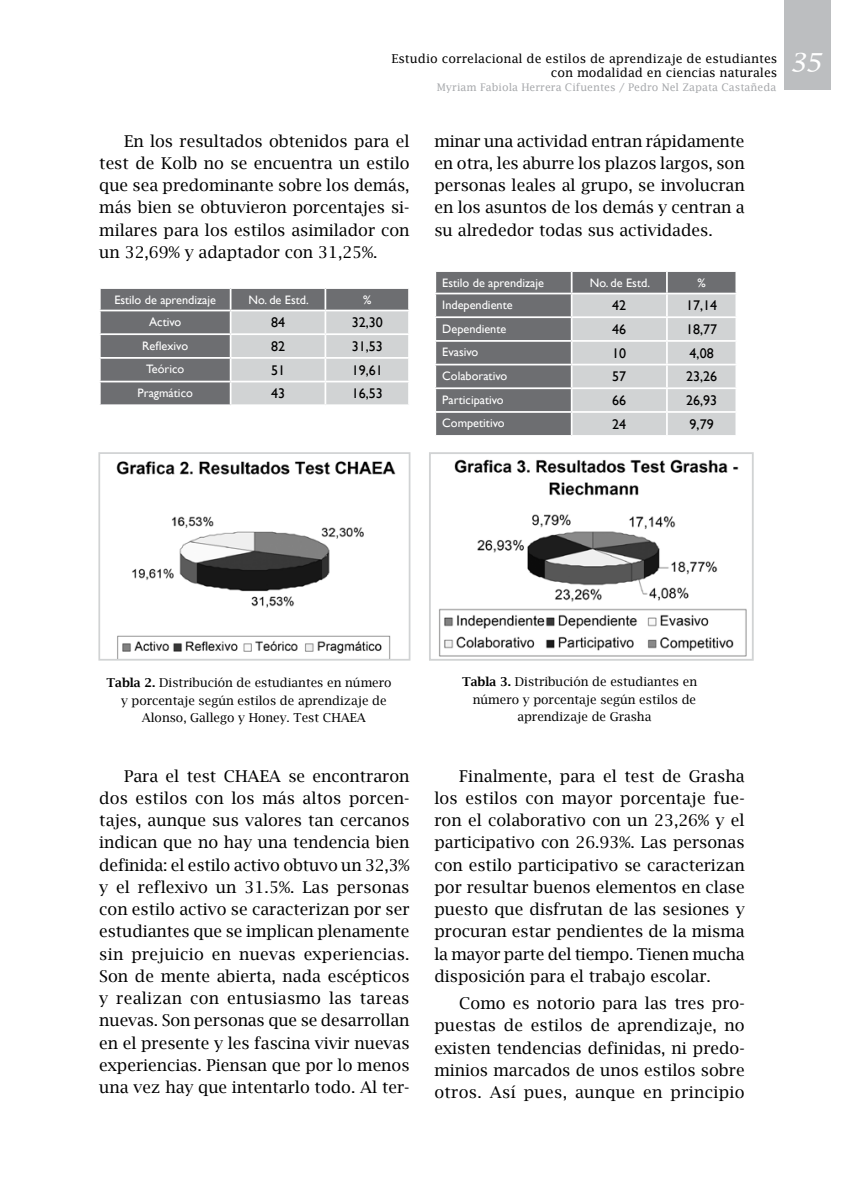
<style>
.page{position:relative;width:844px;height:1191px;background:#fff}
.page>*{position:absolute;margin:0;border:0;box-sizing:border-box;transform-origin:0 0}
.t1{font:italic 28px "Lucida Calligraphy";color:#fff}
.t2{font:16.28px/22.2px "Lucida Bright";color:#000;text-align:justify}
.t3{font:14px "Gill Sans";color:#000}
.t4{font:12.25px "Lucida Bright";color:#000}
.t5{font:12.25px "Gill Sans";color:#fff}
.t6{font:12.25px "Lucida Fax";color:#000}
.t7{font:10.5px "Lucida Fax";color:#a7a9ac}
.s1{font-weight:600}
</style>
<div class="page">
<div style="left:784px;top:0;width:46px;height:90px;background:#bcbec0"></div>
<svg style="left:100px;top:288px;width:309px;height:116px;background:#a3a4a6"></svg>
<hr style="left:325px;top:381px;width:85px;height:1px;background:#fff">
<hr style="left:324px;top:382px;width:2px;height:22px;background:#fff">
<hr style="left:408px;top:382px;width:2px;height:22px;background:#fff">
<div style="left:436px;top:272px;width:134px;height:163px;background:#6d6e71"></div>
<hr style="left:434px;top:293px;width:137px;height:1px;background:#fff">
<hr style="left:434px;top:316px;width:137px;height:2px;background:#fff">
<hr style="left:434px;top:340px;width:137px;height:2px;background:#fff">
<hr style="left:434px;top:364px;width:137px;height:1px;background:#fff">
<hr style="left:434px;top:387px;width:137px;height:2px;background:#fff">
<hr style="left:434px;top:411px;width:137px;height:2px;background:#fff">
<svg style="left:571px;top:272px;width:165px;height:163px;background:#c8cacb"></svg>
<hr style="left:735px;top:413px;width:2px;height:22px;background:#fff">
<img style="left:116px;top:461px;width:280px;height:196px">
<div style="left:98px;top:452px;width:312px;height:208px;border:2px solid #d1d3d4"></div>
<img style="left:439px;top:459px;width:308px;height:198px">
<div style="left:429px;top:452px;width:324px;height:208px;border:2px solid #d1d3d4"></div>
<p class="t6" style="left:391px;top:51px;width:387px">Estudio correlacional de estilos de aprendizaje de estudiantes</p>
<h1 class="t1" style="left:791px;top:42px;width:32px">35</h1>
<p class="t6" style="left:550px;top:65px;width:228px">con modalidad en ciencias naturales</p>
<p class="t7" style="left:436px;top:81px;width:341px">Myriam Fabiola Herrera Cifuentes / Pedro Nel Zapata Castañeda</p>
<p class="t2" style="left:99px;top:130px;width:312px;text-indent:25px">En los resultados obtenidos para el test de Kolb no se encuentra un estilo que sea predominante sobre los demás, más bien se obtuvieron porcentajes si&shy;milares para los estilos asimilador con un 32,69% y adaptador con 31,25%.</p>
<p class="t5" style="left:114px;top:292px;width:103px">Estilo de aprendizaje</p>
<p class="t5" style="left:248px;top:292px;width:62px">No. de Estd.</p>
<p class="t5" style="left:363px;top:292px;width:10px">%</p>
<p class="t5" style="left:149px;top:315px;width:34px">Activo</p>
<p class="t3" style="left:271px;top:314px;width:15px">84</p>
<p class="t3" style="left:351px;top:314px;width:33px">32,30</p>
<p class="t5" style="left:142px;top:338px;width:47px">Reflexivo</p>
<p class="t3" style="left:271px;top:338px;width:15px">82</p>
<p class="t3" style="left:351px;top:338px;width:33px">31,53</p>
<p class="t5" style="left:146px;top:362px;width:39px">Teórico</p>
<p class="t3" style="left:271px;top:361px;width:15px">51</p>
<p class="t3" style="left:351px;top:361px;width:33px">19,61</p>
<p class="t5" style="left:138px;top:386px;width:57px">Pragmático</p>
<p class="t3" style="left:271px;top:385px;width:15px">43</p>
<p class="t3" style="left:351px;top:385px;width:33px">16,53</p>
<p class="t2" style="left:434px;top:130px;width:312px">minar una actividad entran rápidamente en otra, les aburre los plazos largos, son personas leales al grupo, se involucran en los asuntos de los demás y centran a su alrededor todas sus actividades.</p>
<p class="t5" style="left:442px;top:275px;width:103px">Estilo de aprendizaje</p>
<p class="t5" style="left:589px;top:275px;width:62px">No. de Estd.</p>
<p class="t5" style="left:697px;top:275px;width:10px">%</p>
<p class="t5" style="left:442px;top:298px;width:72px">Independiente</p>
<p class="t3" style="left:612px;top:297px;width:15px">42</p>
<p class="t3" style="left:686px;top:297px;width:33px">17,14</p>
<p class="t5" style="left:442px;top:321px;width:66px">Dependiente</p>
<p class="t3" style="left:612px;top:321px;width:15px">46</p>
<p class="t3" style="left:686px;top:321px;width:33px">18,77</p>
<p class="t5" style="left:442px;top:345px;width:38px">Evasivo</p>
<p class="t3" style="left:612px;top:344px;width:15px">10</p>
<p class="t3" style="left:689px;top:344px;width:26px">4,08</p>
<p class="t5" style="left:442px;top:369px;width:66px">Colaborativo</p>
<p class="t3" style="left:612px;top:368px;width:15px">57</p>
<p class="t3" style="left:686px;top:368px;width:33px">23,26</p>
<p class="t5" style="left:442px;top:392px;width:63px">Participativo</p>
<p class="t3" style="left:612px;top:392px;width:15px">66</p>
<p class="t3" style="left:686px;top:392px;width:33px">26,93</p>
<p class="t5" style="left:442px;top:416px;width:64px">Competitivo</p>
<p class="t3" style="left:612px;top:416px;width:15px">24</p>
<p class="t3" style="left:689px;top:416px;width:26px">9,79</p>
<p class="t4" style="left:106px;top:676px;width:286px"><span class="s1">Tabla 2.</span> Distribución de estudiantes en número</p>
<p class="t4" style="left:121px;top:693px;width:267px">y porcentaje según estilos de aprendizaje de</p>
<p class="t4" style="left:142px;top:711px;width:226px">Alonso, Gallego y Honey. Test CHAEA</p>
<p class="t4" style="left:462px;top:675px;width:236px"><span class="s1">Tabla 3.</span> Distribución de estudiantes en</p>
<p class="t4" style="left:472px;top:692px;width:225px">número y porcentaje según estilos de</p>
<p class="t4" style="left:517px;top:710px;width:135px">aprendizaje de Grasha</p>
<p class="t2" style="left:99px;top:764px;width:312px;text-indent:25px">Para el test CHAEA se encontraron dos estilos con los más altos porcen&shy;tajes, aunque sus valores tan cercanos indican que no hay una tendencia bien definida: el estilo activo obtuvo un 32,3% y el reflexivo un 31.5%. Las personas con estilo activo se caracterizan por ser estudiantes que se implican plenamente sin prejuicio en nuevas experiencias.<br>Son de mente abierta, nada escépticos y realizan con entusiasmo las tareas nuevas. Son personas que se desarrollan en el presente y les fascina vivir nuevas experiencias. Piensan que por lo menos una vez hay que intentarlo todo. Al ter-</p>
<p class="t2" style="left:434px;top:764px;width:312px;text-indent:25px">Finalmente, para el test de Grasha los estilos con mayor porcentaje fue&shy;ron el colaborativo con un 23,26% y el participativo con 26.93%. Las personas con estilo participativo se caracterizan por resultar buenos elementos en clase puesto que disfrutan de las sesiones y procuran estar pendientes de la misma la mayor parte del tiempo. Tienen mucha disposición para el trabajo escolar.</p>
<p class="t2" style="left:434px;top:992px;width:312px;text-indent:25px">Como es notorio para las tres pro&shy;puestas de estilos de aprendizaje, no existen tendencias definidas, ni predo&shy;minios marcados de unos estilos sobre otros. Así pues, aunque en principio</p>
</div>
